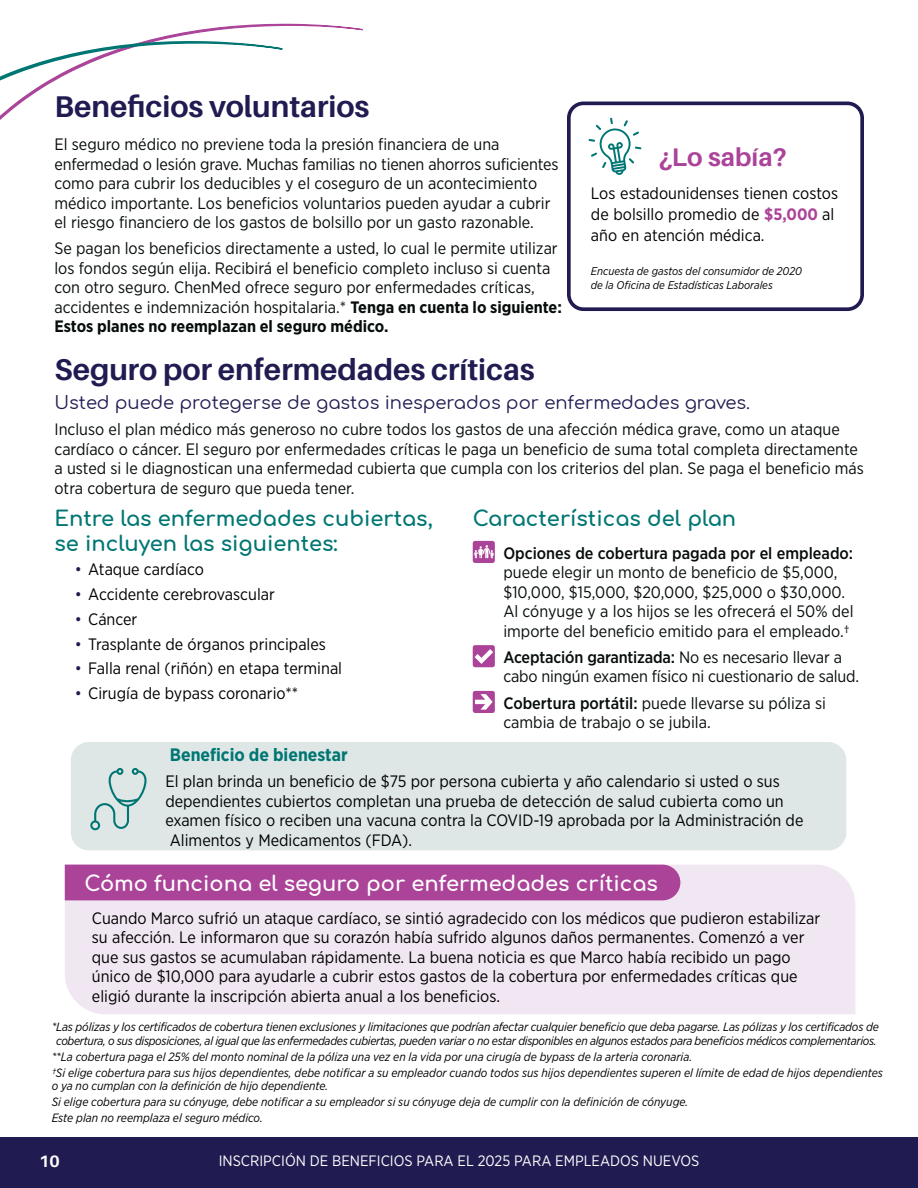
<style>
.page{position:relative;width:918px;height:1188px;background:#fff}
.page>*{position:absolute;margin:0;border:0;box-sizing:border-box;transform-origin:0 0}
.t1{font:700 30px "Aileron";color:#201b51}
.t2{font:700 25.5px "Aileron";color:#ab4399}
.t3{font:700 21px/25.2px "Comfortaa";color:#007673}
.t4{font:700 21px "Comfortaa";color:#fff}
.t5{font:18px "Comfortaa";color:#201b51}
.t6{font:700 18px "Gotham Narrow";color:#007673}
.t7{font:16.5px/19.5px "Gotham Narrow";color:#060d0b}
.t8{font:16.5px/19.5px "Gotham Narrow";color:#000}
.t9{font:500 16.5px "Gotham Narrow";color:#060d0b}
.t10{font:700 16.5px "Aileron";color:#fff}
.t11{font:15px "Gotham Narrow";color:#fff}
.t12{font:italic 12px/15.9px "Gotham Narrow";color:#000}
.t13{font:italic 12px/13.5px "Gotham Narrow";letter-spacing:-.025em;color:#000;text-align:center}
.t14{font:italic 11.25px/13.5px "Gotham Narrow";color:#000}
.s1{font-weight:700}
.s2{color:#201b51}
.s3{font-weight:700;color:#ab4399}
.s4{font-weight:500}
</style>
<div class="page">
<div style="left:0;top:1137px;width:918px;height:51px;background:#201b51"></div>
<svg style="left:149px;top:23px;width:214px;height:17px"></svg>
<svg style="left:0;top:40px;width:283px;height:80px"></svg>
<div style="left:473px;top:541px;width:22px;height:22px;background:#ab4399;border-radius:2px"></div>
<svg style="left:474px;top:545px;width:20px;height:13px"></svg>
<div style="left:473px;top:645px;width:22px;height:22px;background:#ab4399;border-radius:2px"></div>
<svg style="left:475px;top:649px;width:18px;height:15px"></svg>
<div style="left:473px;top:691px;width:22px;height:22px;background:#ab4399;border-radius:2px"></div>
<svg style="left:475px;top:694px;width:18px;height:16px"></svg>
<div style="left:567px;top:102px;width:297px;height:209px;border:4px solid #201b51;border-radius:15px"></div>
<svg style="left:589px;top:118px;width:52px;height:57px"></svg>
<div style="left:65px;top:865px;width:790px;height:149px;background:#f1e7f2"></div>
<div style="left:65px;top:865px;width:615px;height:35px;background:#ab4399"></div>
<div style="left:71px;top:742px;width:775px;height:108px;background:#dee6e6;border-radius:18px"></div>
<svg style="left:90px;top:768px;width:57px;height:62px"></svg>
<h1 class="t1" style="left:54px;top:90px;width:317px">Beneficios voluntarios</h1>
<p class="t7" style="left:54px;top:134px;width:506px">El seguro médico no previene toda la presión financiera de una enfermedad o lesión grave. Muchas familias no tienen ahorros suficientes como para cubrir los deducibles y el coseguro de un acontecimiento médico importante. Los beneficios voluntarios pueden ayudar a cubrir el riesgo financiero de los gastos de bolsillo por un gasto razonable.</p>
<p class="t7" style="left:54px;top:239px;width:509px">Se pagan los beneficios directamente a usted, lo cual le permite utilizar los fondos según elija. Recibirá el beneficio completo incluso si cuenta con otro seguro. ChenMed ofrece seguro por enfermedades críticas, accidentes e indemnización hospitalaria.* <span class="s1">Tenga en cuenta lo siguiente:<br>Estos planes no reemplazan el seguro médico.</span></p>
<h1 class="t1" style="left:54px;top:352px;width:482px">Seguro por enfermedades críticas</h1>
<p class="t5" style="left:54px;top:386px;width:697px">Usted puede protegerse de gastos inesperados por enfermedades graves.</p>
<p class="t7" style="left:54px;top:419px;width:811px">Incluso el plan médico más generoso no cubre todos los gastos de una afección médica grave, como un ataque cardíaco o cáncer. El seguro por enfermedades críticas le paga un beneficio de suma total completa directamente a usted si le diagnostican una enfermedad cubierta que cumpla con los criterios del plan. Se paga el beneficio más otra cobertura de seguro que pueda tener.</p>
<p class="t3" style="left:54px;top:502px;width:380px">Entre las enfermedades cubiertas, se incluyen las siguientes:</p>
<p class="t8" style="left:75px;top:560px;width:131px"><span class="s2">•</span> Ataque cardíaco</p>
<p class="t8" style="left:75px;top:584px;width:202px"><span class="s2">•</span> Accidente cerebrovascular</p>
<p class="t8" style="left:75px;top:609px;width:64px"><span class="s2">•</span> Cáncer</p>
<p class="t8" style="left:75px;top:634px;width:253px"><span class="s2">•</span> Trasplante de órganos principales</p>
<p class="t8" style="left:75px;top:659px;width:269px"><span class="s2">•</span> Falla renal (riñón) en etapa terminal</p>
<p class="t8" style="left:75px;top:683px;width:225px"><span class="s2">•</span> Cirugía de bypass coronario**</p>
<h2 class="t2" style="left:658px;top:143px;width:130px">¿Lo sabía?</h2>
<p class="t8" style="left:591px;top:183px;width:249px;line-height:21px">Los estadounidenses tienen costos de bolsillo promedio de <span class="s3">$5,000</span> al año en atención médica.</p>
<p class="t14" style="left:591px;top:264px;width:213px">Encuesta de gastos del consumidor de 2020 de la Oficina de Estadísticas Laborales</p>
<p class="t3" style="left:473px;top:502px;width:265px">Características del plan</p>
<p class="t9" style="left:503px;top:542px;width:351px">Opciones de cobertura pagada por el empleado:</p>
<p class="t7" style="left:503px;top:562px;width:352px">puede elegir un monto de beneficio de $5,000, $10,000, $15,000, $20,000, $25,000 o $30,000.<br>Al cónyuge y a los hijos se les ofrecerá el 50% del importe del beneficio emitido para el empleado.†</p>
<p class="t7" style="left:503px;top:647px;width:357px"><span class="s4">Aceptación garantizada:</span> No es necesario llevar a cabo ningún examen físico ni cuestionario de salud.</p>
<p class="t7" style="left:503px;top:693px;width:324px"><span class="s4">Cobertura portátil:</span> puede llevarse su póliza si cambia de trabajo o se jubila.</p>
<p class="t6" style="left:170px;top:743px;width:179px">Beneficio de bienestar</p>
<p class="t8" style="left:165px;top:771px;width:640px">El plan brinda un beneficio de $75 por persona cubierta y año calendario si usted o sus dependientes cubiertos completan una prueba de detección de salud cubierta como un examen físico o reciben una vacuna contra la COVID-19 aprobada por la Administración de Alimentos y Medicamentos (FDA).</p>
<p class="t4" style="left:85px;top:864px;width:575px">Cómo funciona el seguro por enfermedades críticas</p>
<p class="t8" style="left:92px;top:908px;width:730px">Cuando Marco sufrió un ataque cardíaco, se sintió agradecido con los médicos que pudieron estabilizar su afección. Le informaron que su corazón había sufrido algunos daños permanentes. Comenzó a ver que sus gastos se acumulaban rápidamente. La buena noticia es que Marco había recibido un pago único de $10,000 para ayudarle a cubrir estos gastos de la cobertura por enfermedades críticas que eligió durante la inscripción abierta anual a los beneficios.</p>
<p class="t13" style="left:52px;top:1020px;width:829px">*Las pólizas y los certificados de cobertura tienen exclusiones y limitaciones que podrían afectar cualquier beneficio que deba pagarse. Las pólizas y los certificados de cobertura, o sus disposiciones, al igual que las enfermedades cubiertas, pueden variar o no estar disponibles en algunos estados para beneficios médicos complementarios.</p>
<p class="t12" style="left:52px;top:1048px;width:833px">**La cobertura paga el 25% del monto nominal de la póliza una vez en la vida por una cirugía de bypass de la arteria coronaria.<br>†Si elige cobertura para sus hijos dependientes, debe notificar a su empleador cuando todos sus hijos dependientes superen el límite de edad de hijos dependientes</p>
<p class="t12" style="left:52px;top:1078px;width:638px">o ya no cumplan con la definición de hijo dependiente.<br>Si elige cobertura para su cónyuge, debe notificar a su empleador si su cónyuge deja de cumplir con la definición de cónyuge.<br>Este plan no reemplaza el seguro médico.</p>
<p class="t11" style="left:219px;top:1151px;width:482px">INSCRIPCIÓN DE BENEFICIOS PARA EL 2025 PARA EMPLEADOS NUEVOS</p>
<p class="t10" style="left:39px;top:1152px;width:22px">10</p>
</div>
